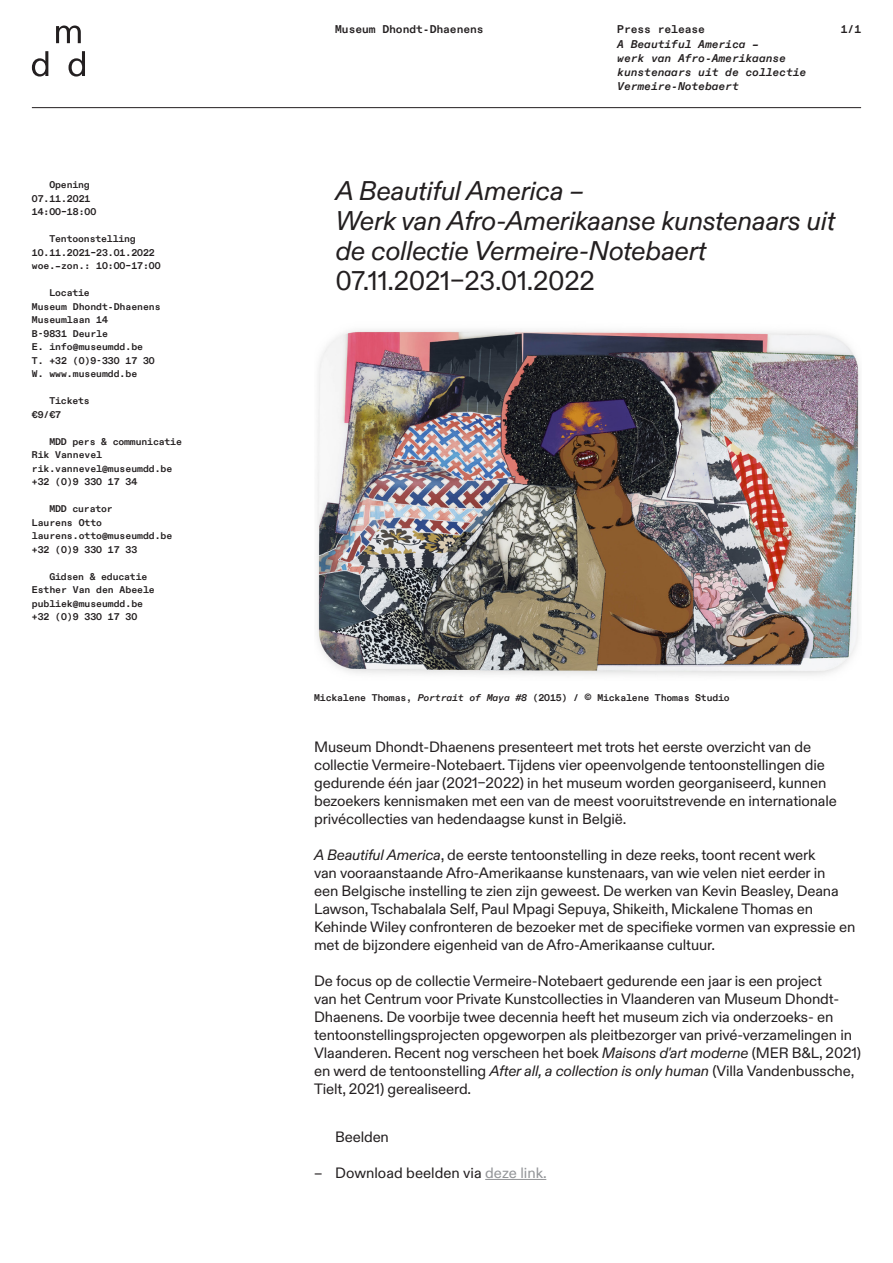
<style>
.page{position:relative;width:893px;height:1263px;background:#fff}
.page>*{position:absolute;margin:0;border:0;box-sizing:border-box;transform-origin:0 0}
.intro-press-tit{font:italic 27px/30px "ABC Diatype";letter-spacing:-.01em;color:#231f20}
.t1{font:15px/18px "ABC Diatype";letter-spacing:-.01em;color:#231f20}
.tt{font:15px "ABC Diatype";letter-spacing:-.01em;color:#231f20}
.hoofding{font:italic 700 11.25px/14.2px "ABC Diatype Mono";color:#231f20}
.hoofding-2{font:700 11.25px "ABC Diatype Mono";color:#231f20}
.paginanummer{font:700 11.25px "ABC Diatype Mono";color:#231f20}
.practical-t1{font:700 9.75px "ABC Diatype Mono";color:#231f20}
.practical-tt{font:700 9.75px "ABC Diatype Mono";letter-spacing:-.01em;color:#231f20}
.s1{font-style:normal}
.s2{font-style:italic}
.s3{font-size:12px}
.s4{font-family:"ABC Diatype Mono"}
.s5{color:#939598}
</style>
<div class="page">
<hr style="left:32px;top:107px;width:829px;height:1px;background:#231f20">
<svg style="left:32px;top:51px;width:53px;height:26px"></svg>
<svg style="left:56px;top:26px;width:25px;height:17px"></svg>
<img style="left:317px;top:330px;width:543px;height:346px">
<hr style="left:485px;top:1179px;width:61px;height:1px;background:#939598">
<p class="practical-tt" style="left:49px;top:177px;width:42px">Opening</p>
<p class="practical-t1" style="left:32px;top:191px;width:60px">07.11.2021</p>
<p class="practical-t1" style="left:32px;top:204px;width:66px">14:00–18:00</p>
<p class="practical-tt" style="left:49px;top:231px;width:88px">Tentoonstelling</p>
<p class="practical-t1" style="left:32px;top:245px;width:124px">10.11.2021–23.01.2022</p>
<p class="practical-t1" style="left:32px;top:258px;width:130px">woe.–zon.: 10:00–17:00</p>
<p class="practical-tt" style="left:49px;top:285px;width:42px">Locatie</p>
<p class="practical-t1" style="left:32px;top:299px;width:130px">Museum Dhondt-Dhaenens</p>
<p class="practical-t1" style="left:32px;top:312px;width:78px">Museumlaan 14</p>
<p class="practical-t1" style="left:32px;top:326px;width:78px">B-9831 Deurle</p>
<p class="practical-t1" style="left:32px;top:339px;width:113px">E. info@museumdd.be</p>
<p class="practical-t1" style="left:32px;top:353px;width:124px">T. +32 (0)9-330 17 30</p>
<p class="practical-t1" style="left:32px;top:366px;width:107px">W. www.museumdd.be</p>
<p class="practical-tt" style="left:49px;top:393px;width:42px">Tickets</p>
<p class="practical-t1" style="left:32px;top:407px;width:31px">€9/€7</p>
<p class="practical-tt" style="left:49px;top:434px;width:134px">MDD pers &amp; communicatie</p>
<p class="practical-t1" style="left:32px;top:447px;width:72px">Rik Vannevel</p>
<p class="practical-t1" style="left:32px;top:461px;width:142px">rik.vannevel@museumdd.be</p>
<p class="practical-t1" style="left:32px;top:474px;width:107px">+32 (0)9 330 17 34</p>
<p class="practical-tt" style="left:49px;top:501px;width:65px">MDD curator</p>
<p class="practical-t1" style="left:32px;top:515px;width:72px">Laurens Otto</p>
<p class="practical-t1" style="left:32px;top:528px;width:142px">laurens.otto@museumdd.be</p>
<p class="practical-t1" style="left:32px;top:542px;width:107px">+32 (0)9 330 17 33</p>
<p class="practical-tt" style="left:49px;top:569px;width:99px">Gidsen &amp; educatie</p>
<p class="practical-t1" style="left:32px;top:582px;width:124px">Esther Van den Abeele</p>
<p class="practical-t1" style="left:32px;top:596px;width:113px">publiek@museumdd.be</p>
<p class="practical-t1" style="left:32px;top:609px;width:107px">+32 (0)9 330 17 30</p>
<p class="hoofding-2" style="left:335px;top:21px;width:150px">Museum Dhondt-Dhaenens</p>
<p class="hoofding-2" style="left:617px;top:21px;width:89px">Press release</p>
<p class="hoofding" style="left:617px;top:36px;width:143px">A Beautiful America –</p>
<p class="hoofding" style="left:617px;top:50px;width:191px">werk van Afro-Amerikaanse kunstenaars uit de collectie<br>Vermeire-Notebaert</p>
<p class="paginanummer" style="left:841px;top:21px;width:22px">1/1</p>
<p class="intro-press-tit" style="left:335px;top:174px;width:501px">A Beautiful America –<br>Werk van Afro-Amerikaanse kunstenaars uit de collectie Vermeire-Notebaert<br><span class="s1">07.11.2021–23.01.2022</span></p>
<p class="practical-t1" style="left:314px;top:690px;width:417px">Mickalene Thomas, <span class="s2">Portrait of Maya #8</span> (2015) / <span class="s3">©</span> Mickalene Thomas Studio</p>
<p class="t1" style="left:314px;top:736px;width:524px">Museum Dhondt-Dhaenens presenteert met trots het eerste overzicht van de collectie Vermeire-Notebaert. Tijdens vier opeenvolgende tentoonstellingen die gedurende één jaar (2021–2022) in het museum worden georganiseerd, kunnen bezoekers kennismaken met een van de meest vooruitstrevende en internationale privécollecties van hedendaagse kunst in België.</p>
<p class="t1" style="left:314px;top:844px;width:543px"><span class="s2">A Beautiful America</span>, de eerste tentoonstelling in deze reeks, toont recent werk<br>van vooraanstaande Afro-Amerikaanse kunstenaars, van wie velen niet eerder in<br>een Belgische instelling te zien zijn geweest. De werken van Kevin Beasley, Deana Lawson, Tschabalala Self, Paul Mpagi Sepuya, Shikeith, Mickalene Thomas en Kehinde Wiley confronteren de bezoeker met de specifieke vormen van expressie en met de bijzondere eigenheid van de Afro-Amerikaanse cultuur.</p>
<p class="t1" style="left:314px;top:970px;width:548px">De focus op de collectie Vermeire-Notebaert gedurende een jaar is een project<br>van het Centrum voor Private Kunstcollecties in Vlaanderen van Museum Dhondt-Dhaenens. De voorbije twee decennia heeft het museum zich via onderzoeks- en tentoonstellingsprojecten opgeworpen als pleitbezorger van privé-verzamelingen in Vlaanderen. Recent nog verscheen het boek <span class="s2">Maisons d'art moderne</span> (MER B&amp;L, 2021) en werd de tentoonstelling <span class="s2">After all, a collection is only human</span> (Villa Vandenbussche, Tielt, 2021) gerealiseerd.</p>
<p class="tt" style="left:335px;top:1125px;width:55px">Beelden</p>
<p class="t1" style="left:314px;top:1163px;width:234px"><span class="s4">–</span> Download beelden via <span class="s5">deze link.</span></p>
</div>
